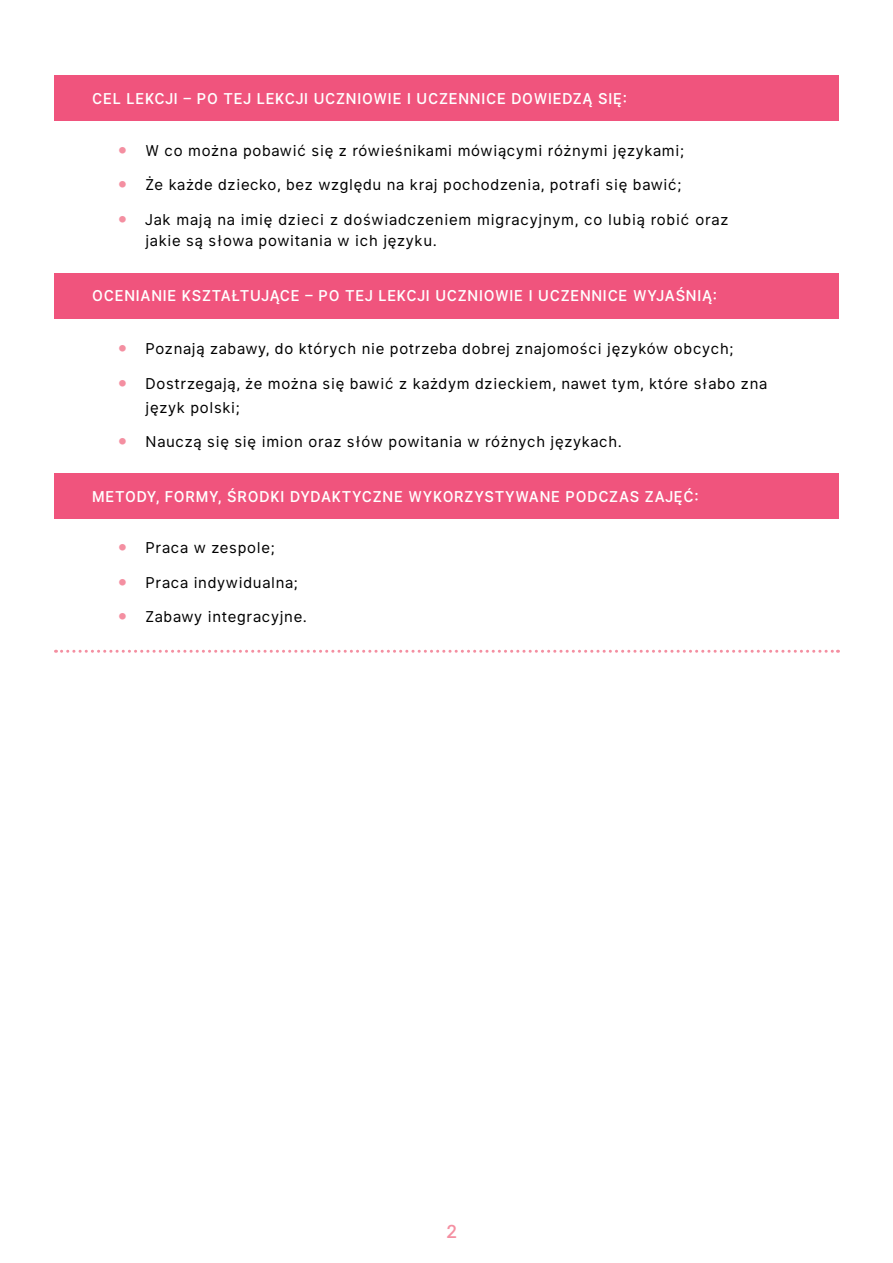
<style>
.page{position:relative;width:893px;height:1263px;background:#fff}
.page>*{position:absolute;margin:0;border:0;box-sizing:border-box;transform-origin:0 0}
.t1{font:500 18px "Interface";color:#f48fa1}
.t2{font:15px/24px "Interface";letter-spacing:.05em;color:#000}
.t3{font:500 15px "Interface";letter-spacing:.05em;color:#fff}
.t4{font:15px "Interface";letter-spacing:.05em;color:#000001}
.s1{font-size:18px;color:#f48fa1}
</style>
<div class="page">
<div style="left:54px;top:474px;width:785px;height:45px;background:#f0547d"></div>
<div style="left:54px;top:273px;width:785px;height:45px;background:#f0547d"></div>
<svg style="left:56px;top:650px;width:782px;height:3px"></svg>
<div style="left:54px;top:75px;width:785px;height:45px;background:#f0547d"></div>
<p class="t3" style="left:92px;top:88px;width:536px">CEL LEKCJI – PO TEJ LEKCJI UCZNIOWIE I UCZENNICE DOWIEDZĄ SIĘ:</p>
<p class="t2" style="left:118px;top:138px;width:567px"><span class="s1">•</span> W co można pobawić się z rówieśnikami mówiącymi różnymi językami;</p>
<p class="t2" style="left:118px;top:173px;width:565px"><span class="s1">•</span> Że każde dziecko, bez względu na kraj pochodzenia, potrafi się bawić;</p>
<p class="t2" style="left:145px;top:209px;width:584px;line-height:21px;text-indent:-27px"><span class="s1">•</span> Jak mają na imię dzieci z doświadczeniem migracyjnym, co lubią robić oraz jakie są słowa powitania w ich języku.</p>
<p class="t3" style="left:92px;top:286px;width:626px">OCENIANIE KSZTAŁTUJĄCE – PO TEJ LEKCJI UCZNIOWIE I UCZENNICE WYJAŚNIĄ:</p>
<p class="t2" style="left:119px;top:337px;width:616px"><span class="s1">•</span> Poznają zabawy, do których nie potrzeba dobrej znajomości języków obcych;</p>
<p class="t2" style="left:146px;top:371px;width:623px;text-indent:-27px"><span class="s1">•</span> Dostrzegają, że można się bawić z każdym dzieckiem, nawet tym, które słabo zna język polski;</p>
<p class="t4" style="left:119px;top:431px;width:505px"><span class="s1">•</span> Nauczą się się imion oraz słów powitania w różnych językach.</p>
<p class="t3" style="left:92px;top:486px;width:608px">METODY, FORMY, ŚRODKI DYDAKTYCZNE WYKORZYSTYWANE PODCZAS ZAJĘĆ:</p>
<p class="t2" style="left:118px;top:536px;width:158px"><span class="s1">•</span> Praca w zespole;</p>
<p class="t2" style="left:118px;top:570px;width:181px"><span class="s1">•</span> Praca indywidualna;</p>
<p class="t2" style="left:118px;top:605px;width:190px"><span class="s1">•</span> Zabawy integracyjne.</p>
<p class="t1" style="left:446px;top:1218px;width:12px">2</p>
</div>
